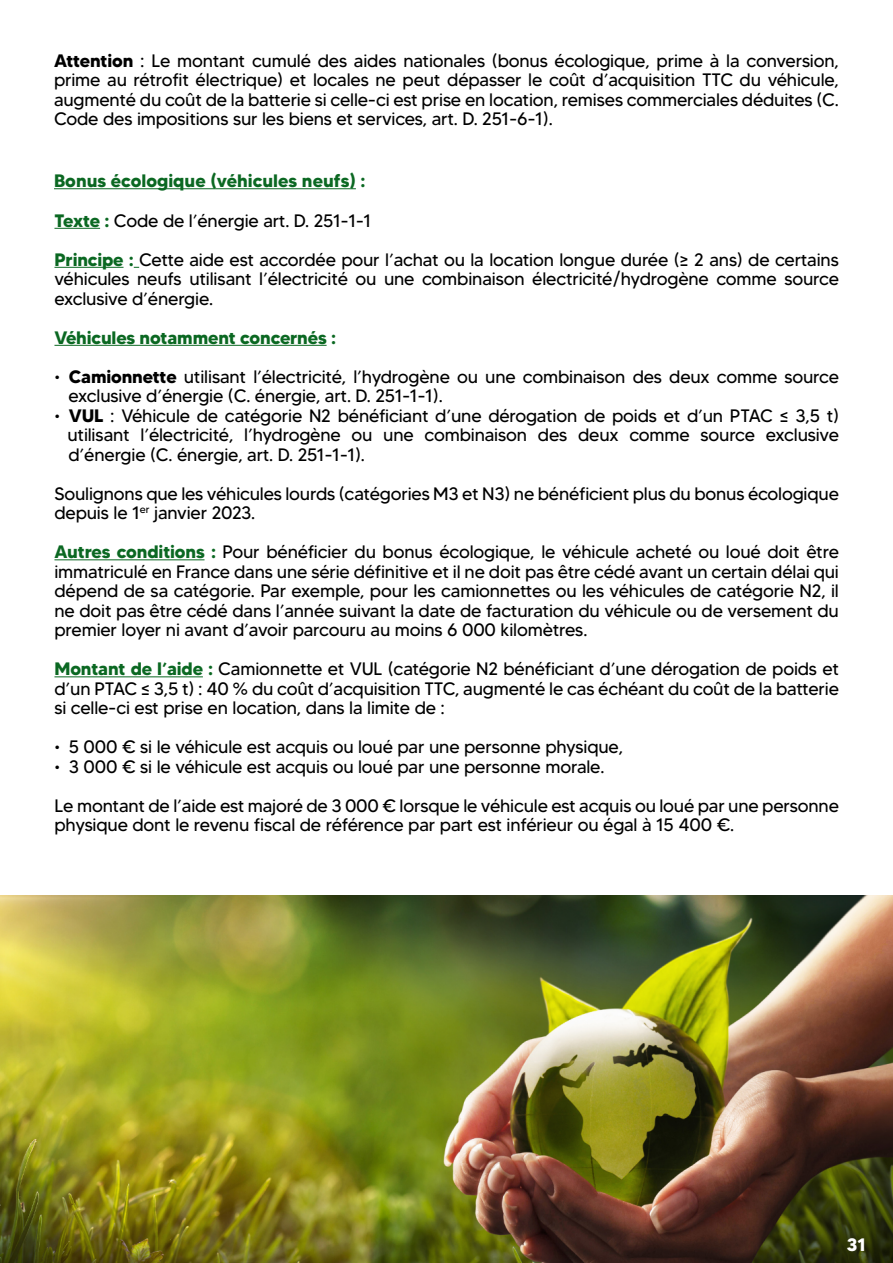
<style>
.page{position:relative;width:893px;height:1263px;background:#fff}
.page>*{position:absolute;margin:0;border:0;box-sizing:border-box;transform-origin:0 0}
.t1{font:18px/19.5px "MADETOMMY";letter-spacing:-.01em;color:#000}
.t2{font:700 18px "MADETOMMY";letter-spacing:-.01em;color:#0b6822}
.t3{font:700 18px "MADETOMMY";color:#fff}
.s1{font-weight:700}
.s2{font-weight:700;color:#0b6822}
</style>
<div class="page">
<hr style="left:54px;top:188px;width:302px;height:1px;background:#0b6822">
<hr style="left:54px;top:228px;width:46px;height:1px;background:#0b6822">
<hr style="left:54px;top:267px;width:70px;height:1px;background:#0b6822">
<hr style="left:54px;top:345px;width:273px;height:1px;background:#0b6822">
<hr style="left:54px;top:559px;width:151px;height:1px;background:#0b6822">
<hr style="left:54px;top:676px;width:149px;height:1px;background:#0b6822">
<img style="left:0;top:895px;width:893px;height:368px">
<p class="t1" style="left:54px;top:50px;width:786px;text-align:justify"><span class="s1">Attention</span> : Le montant cumulé des aides nationales (bonus écologique, prime à la conversion, prime au rétrofit électrique) et locales ne peut dépasser le coût d’acquisition TTC du véhicule, augmenté du coût de la batterie si celle-ci est prise en location, remises commerciales déduites (C.<br>Code des impositions sur les biens et services, art. D. 251-6-1).</p>
<p class="t1" style="left:54px;top:161px;width:786px;line-height:39.3px"><span class="s2">Bonus écologique (véhicules neufs) :<br>Texte :</span> Code de l’énergie art. D. 251-1-1<br><span class="s2">Principe :</span> Cette aide est accordée pour l’achat ou la location longue durée (≥ 2 ans) de certains</p>
<p class="t1" style="left:54px;top:269px;width:786px">véhicules neufs utilisant l’électricité ou une combinaison électricité/hydrogène comme source exclusive d’énergie.</p>
<p class="t2" style="left:54px;top:326px;width:283px">Véhicules notamment concernés :</p>
<p class="t1" style="left:68px;top:366px;width:772px;text-indent:-14px">• <span class="s1">Camionnette</span> utilisant l’électricité, l’hydrogène ou une combinaison des deux comme source exclusive d’énergie (C. énergie, art. D. 251-1-1).</p>
<p class="t1" style="left:67px;top:405px;width:773px;text-align:justify;text-indent:-13px">• <span class="s1">VUL</span> : Véhicule de catégorie N2 bénéficiant d’une dérogation de poids et d’un PTAC ≤ 3,5 t) utilisant l’électricité, l’hydrogène ou une combinaison des deux comme source exclusive d’énergie (C. énergie, art. D. 251-1-1).</p>
<p class="t1" style="left:54px;top:483px;width:786px">Soulignons que les véhicules lourds (catégories M3 et N3) ne bénéficient plus du bonus écologique depuis le 1<sup>er</sup> janvier 2023.</p>
<p class="t1" style="left:54px;top:542px;width:786px;text-align:justify"><span class="s2">Autres conditions :</span> Pour bénéficier du bonus écologique, le véhicule acheté ou loué doit être immatriculé en France dans une série définitive et il ne doit pas être cédé avant un certain délai qui dépend de sa catégorie. Par exemple, pour les camionnettes ou les véhicules de catégorie N2, il ne doit pas être cédé dans l’année suivant la date de facturation du véhicule ou de versement du premier loyer ni avant d’avoir parcouru au moins 6 000 kilomètres.</p>
<p class="t1" style="left:54px;top:659px;width:786px;text-align:justify"><span class="s2">Montant de l’aide :</span> Camionnette et VUL (catégorie N2 bénéficiant d’une dérogation de poids et d’un PTAC ≤ 3,5 t) : 40 % du coût d’acquisition TTC, augmenté le cas échéant du coût de la batterie si celle-ci est prise en location, dans la limite de :</p>
<p class="t1" style="left:54px;top:737px;width:570px">• 5 000 € si le véhicule est acquis ou loué par une personne physique,</p>
<p class="t1" style="left:54px;top:747px;width:786px;line-height:39px">• 3 000 € si le véhicule est acquis ou loué par une personne morale.<br>Le montant de l’aide est majoré de 3 000 € lorsque le véhicule est acquis ou loué par une personne</p>
<p class="t1" style="left:54px;top:815px;width:681px">physique dont le revenu fiscal de référence par part est inférieur ou égal à 15 400 €.</p>
<p class="t3" style="left:847px;top:1233px;width:20px">31</p>
<p class="t3" style="left:849px;top:1233px;width:20px">31</p>
</div>
